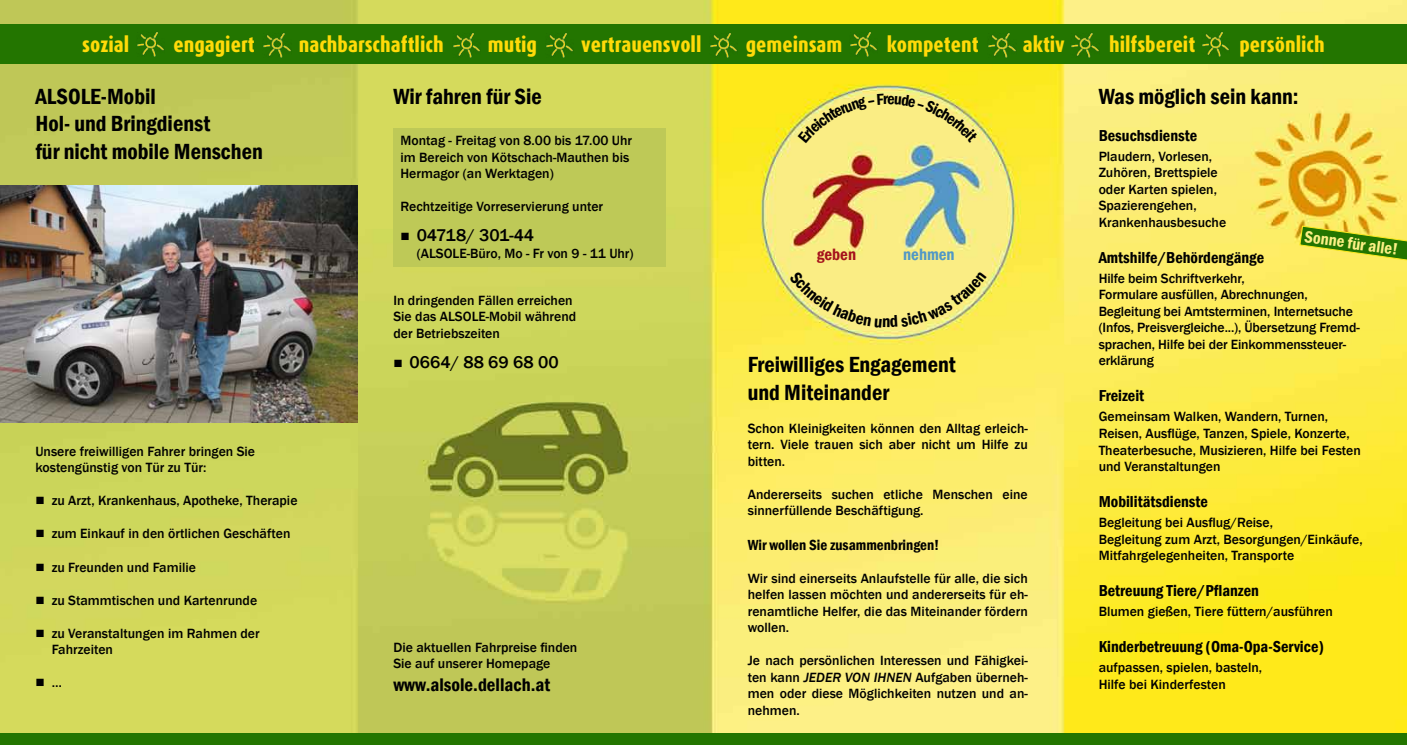
<style>
.page{position:relative;width:1407px;height:745px;background:#fff}
.page>*{position:absolute;margin:0;border:0;box-sizing:border-box;transform-origin:0 0}
.t1{font:600 condensed 22.5px/27px "Franklin Gothic";color:#000}
.t2{font:800 21.25px "Dax Condensed";color:#ffda09}
.t3{font:600 condensed 18.75px "Franklin Gothic";color:#000}
.t4{font:500 17.5px "Franklin Gothic";color:#000}
.t5{font:600 condensed 16.88px "Franklin Gothic";color:#fcf085}
.t6{font:600 condensed 16.88px "Franklin Gothic";color:#5298c5}
.t7{font:600 condensed 16.88px "Franklin Gothic";color:#a5131c}
.t8{font:600 condensed 16.25px "Franklin Gothic";color:#000}
.t9{font:600 condensed 15px "Franklin Gothic";color:#000}
.t10{font:500 13.75px/16.5px "Franklin Gothic";color:#000}
.s1{font-style:italic}
</style>
<div class="page">
<img style="left:0;top:0;width:1407px;height:733px">
<div style="left:0;top:733px;width:1407px;height:11px;background:#237500"></div>
<div style="left:0;top:25px;width:1407px;height:39px;background:#237500"></div>
<img style="left:0;top:185px;width:358px;height:237px">
<svg style="left:1299px;top:226px;width:108px;height:36px;background:#91af2b"></svg>
<div style="left:393px;top:128px;width:273px;height:139px;background:#bec957"></div>
<img style="left:263px;top:33px;width:28px;height:24px">
<img style="left:137px;top:32px;width:27px;height:25px">
<img style="left:453px;top:33px;width:27px;height:24px">
<img style="left:546px;top:33px;width:27px;height:24px">
<img style="left:710px;top:33px;width:27px;height:24px">
<img style="left:850px;top:32px;width:27px;height:25px">
<img style="left:988px;top:33px;width:28px;height:24px">
<img style="left:1202px;top:32px;width:27px;height:25px">
<img style="left:1071px;top:33px;width:28px;height:24px">
<svg style="left:789px;top:270px;width:197px;height:57px;background:#f6eb7e"></svg>
<svg style="left:798px;top:93px;width:180px;height:50px;background:#f6ea77"></svg>
<h2 class="t2" style="left:82px;top:33px;width:49px">sozial</h2>
<h2 class="t2" style="left:173px;top:33px;width:83px">engagiert</h2>
<h2 class="t2" style="left:299px;top:33px;width:146px">nachbarschaftlich</h2>
<h2 class="t2" style="left:488px;top:33px;width:51px">mutig</h2>
<h2 class="t2" style="left:581px;top:33px;width:122px">vertrauensvoll</h2>
<h2 class="t2" style="left:746px;top:33px;width:98px">gemeinsam</h2>
<h2 class="t2" style="left:886px;top:33px;width:93px">kompetent</h2>
<h2 class="t2" style="left:1023px;top:33px;width:44px">aktiv</h2>
<h2 class="t2" style="left:1109px;top:33px;width:88px">hilfsbereit</h2>
<h2 class="t2" style="left:1239px;top:33px;width:87px">persönlich</h2>
<h1 class="t1" style="left:35px;top:83px;width:229px">ALSOLE-Mobil<br>Hol- und Bringdienst<br>für nicht mobile Menschen</h1>
<p class="t10" style="left:35px;top:443px;width:221px">Unsere freiwilligen Fahrer bringen Sie kostengünstig von Tür zu Tür:</p>
<p class="t10" style="left:35px;top:492px;width:264px">■ zu Arzt, Krankenhaus, Apotheke, Therapie</p>
<p class="t10" style="left:35px;top:525px;width:257px">■ zum Einkauf in den örtlichen Geschäften</p>
<p class="t10" style="left:35px;top:558px;width:162px">■ zu Freunden und Familie</p>
<p class="t10" style="left:35px;top:591px;width:223px">■ zu Stammtischen und Kartenrunde</p>
<p class="t10" style="left:52px;top:624px;width:210px;text-indent:-16px">■ zu Veranstaltungen im Rahmen der<br>Fahrzeiten</p>
<p class="t10" style="left:35px;top:674px;width:28px">■ …</p>
<h1 class="t1" style="left:393px;top:83px;width:150px">Wir fahren für Sie</h1>
<p class="t10" style="left:400px;top:132px;width:233px">Montag - Freitag von 8.00 bis 17.00 Uhr im Bereich von Kötschach-Mauthen bis<br>Hermagor (an Werktagen)</p>
<p class="t10" style="left:400px;top:198px;width:204px">Rechtzeitige Vorreservierung unter</p>
<p class="t4" style="left:400px;top:224px;width:135px">■ 04718/ 301-44</p>
<p class="t10" style="left:417px;top:245px;width:218px">(ALSOLE-Büro, Mo - Fr von 9 - 11 Uhr)</p>
<p class="t10" style="left:393px;top:292px;width:184px">In dringenden Fällen erreichen<br>Sie das ALSOLE-Mobil während der Betriebszeiten</p>
<p class="t4" style="left:393px;top:351px;width:167px">■ 0664/ 88 69 68 00</p>
<p class="t10" style="left:393px;top:638px;width:186px">Die aktuellen Fahrpreise finden<br>Sie auf unserer Homepage</p>
<h3 class="t3" style="left:393px;top:671px;width:158px">www.alsole.dellach.at</h3>
<p class="t7" style="left:817px;top:243px;width:41px">geben</p>
<p class="t6" style="left:903px;top:242px;width:53px">nehmen</p>
<h1 class="t1" style="left:748px;top:351px;width:209px">Freiwilliges Engagement und Miteinander</h1>
<p class="t10" style="left:748px;top:419px;width:281px;text-align:justify">Schon Kleinigkeiten können den Alltag erleich&shy;tern. Viele trauen sich aber nicht um Hilfe zu bitten.</p>
<p class="t10" style="left:748px;top:485px;width:281px">Andererseits suchen etliche Menschen eine sinnerfüllende Beschäftigung.</p>
<p class="t9" style="left:748px;top:534px;width:193px">Wir wollen Sie zusammenbringen!</p>
<p class="t10" style="left:748px;top:569px;width:281px;text-align:justify">Wir sind einerseits Anlaufstelle für alle, die sich helfen lassen möchten und andererseits für eh&shy;renamtliche Helfer, die das Miteinander fördern wollen.</p>
<p class="t10" style="left:748px;top:652px;width:281px;text-align:justify">Je nach persönlichen Interessen und Fähigkei&shy;ten kann <span class="s1">JEDER VON IHNEN</span> Aufgaben überneh&shy;men oder diese Möglichkeiten nutzen und an&shy;nehmen.</p>
<h1 class="t1" style="left:1098px;top:83px;width:201px">Was möglich sein kann:</h1>
<p class="t8" style="left:1098px;top:124px;width:100px">Besuchsdienste</p>
<p class="t10" style="left:1098px;top:148px;width:129px">Plaudern, Vorlesen,<br>Zuhören, Brettspiele oder Karten spielen,<br>Spazierengehen,<br>Krankenhausbesuche</p>
<p class="t8" style="left:1098px;top:246px;width:167px">Amtshilfe/Behördengänge</p>
<p class="t10" style="left:1098px;top:270px;width:263px">Hilfe beim Schriftverkehr,<br>Formulare ausfüllen, Abrechnungen, Begleitung bei Amtsterminen, Internetsuche (Infos, Preisvergleiche...), Übersetzung Fremd&shy;sprachen, Hilfe bei der Einkommenssteuer&shy;erklärung</p>
<p class="t8" style="left:1098px;top:385px;width:47px">Freizeit</p>
<p class="t10" style="left:1098px;top:408px;width:264px">Gemeinsam Walken, Wandern, Turnen, Reisen, Ausflüge, Tanzen, Spiele, Konzerte, Theaterbesuche, Musizieren, Hilfe bei Festen und Veranstaltungen</p>
<p class="t8" style="left:1098px;top:490px;width:111px">Mobilitätsdienste</p>
<p class="t10" style="left:1098px;top:514px;width:265px">Begleitung bei Ausflug/Reise,<br>Begleitung zum Arzt, Besorgungen/Einkäufe,<br>Mitfahrgelegenheiten, Transporte</p>
<p class="t8" style="left:1098px;top:579px;width:162px">Betreuung Tiere/Pflanzen</p>
<p class="t10" style="left:1098px;top:603px;width:236px">Blumen gießen, Tiere füttern/ausführen</p>
<p class="t8" style="left:1098px;top:635px;width:227px">Kinderbetreuung (Oma-Opa-Service)</p>
<p class="t10" style="left:1098px;top:659px;width:165px">aufpassen, spielen, basteln,<br>Hilfe bei Kinderfesten</p>
<p class="t5" style="left:1306px;top:225px;width:96px;rotate:8deg">Sonne für alle!</p>
</div>
